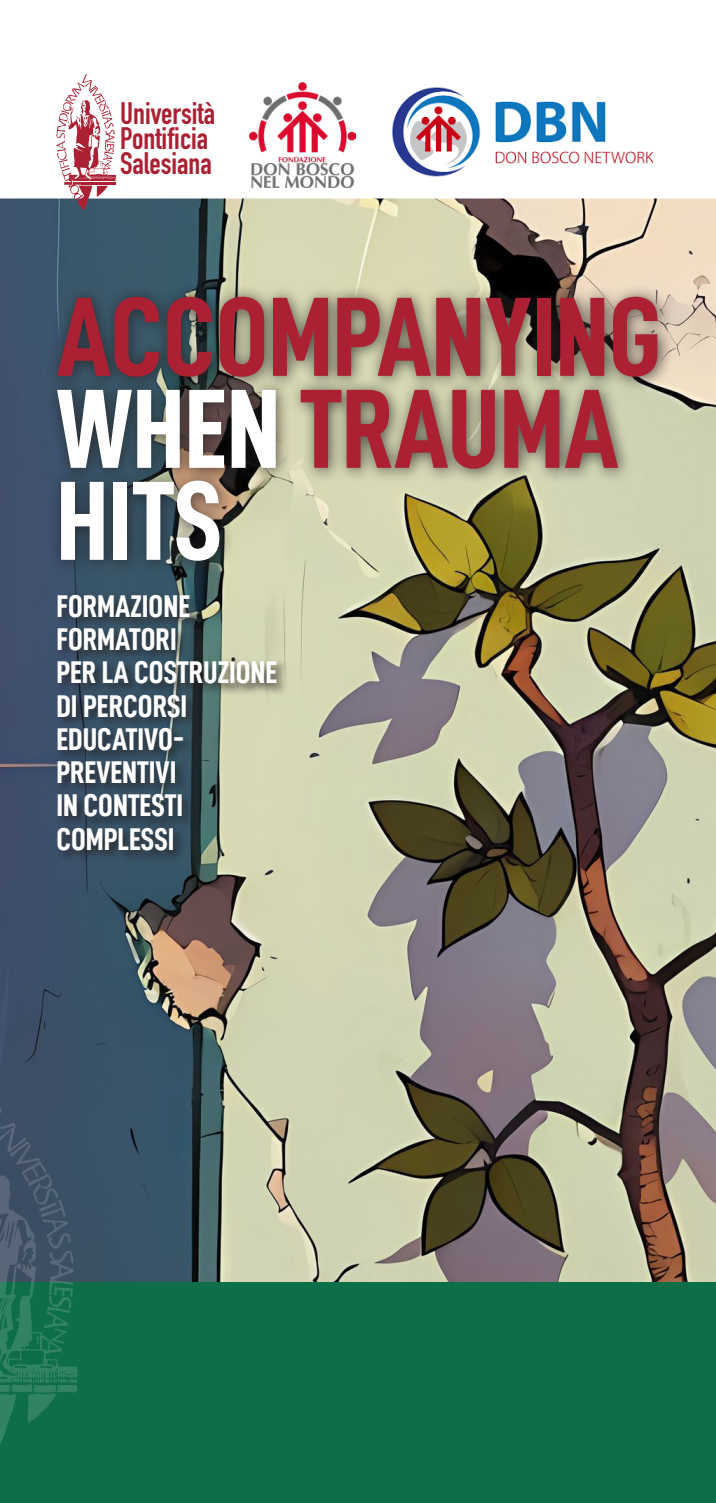
<style>
.page{position:relative;width:716px;height:1503px;background:#fff}
.page>*{position:absolute;margin:0;border:0;box-sizing:border-box;transform-origin:0 0}
.t1{font:113px/92px "D DIN Condensed Bold";color:#ab2033}
.t2{font:31.5px/33.2px "D DIN Condensed Bold";color:#fff}
.t3{font:700 30.75px/25px "DIN Condensed";color:#ab2033}
.s1{color:#fff}
</style>
<div class="page">
<img style="left:0;top:198px;width:716px;height:1084px">
<div style="left:0;top:1282px;width:716px;height:220px;background:#0e6e48"></div>
<div style="left:45px;top:284px;width:629px;height:293px;background:#231f20;opacity:.75"></div>
<img style="left:392px;top:87px;width:260px;height:90px">
<img style="left:249px;top:83px;width:106px;height:104px">
<svg style="left:56px;top:74px;width:60px;height:136px"></svg>
<div style="left:55px;top:591px;width:234px;height:272px;background:#231f20;opacity:.75"></div>
<img style="left:0;top:1102px;width:82px;height:343px">
<p class="t3" style="left:120px;top:100px;width:97px">Università<br>Pontificia<br>Salesiana</p>
<h1 class="t1" style="left:56px;top:289px;width:607px">ACCOMPANYING<br><span class="s1">WHEN</span> TRAUMA<br><span class="s1">HITS</span></h1>
<p class="t2" style="left:56px;top:588px;width:222px">FORMAZIONE<br>FORMATORI<br>PER LA COSTRUZIONE<br>DI PERCORSI<br>EDUCATIVO-<br>PREVENTIVI<br>IN CONTESTI<br>COMPLESSI</p>
</div>
